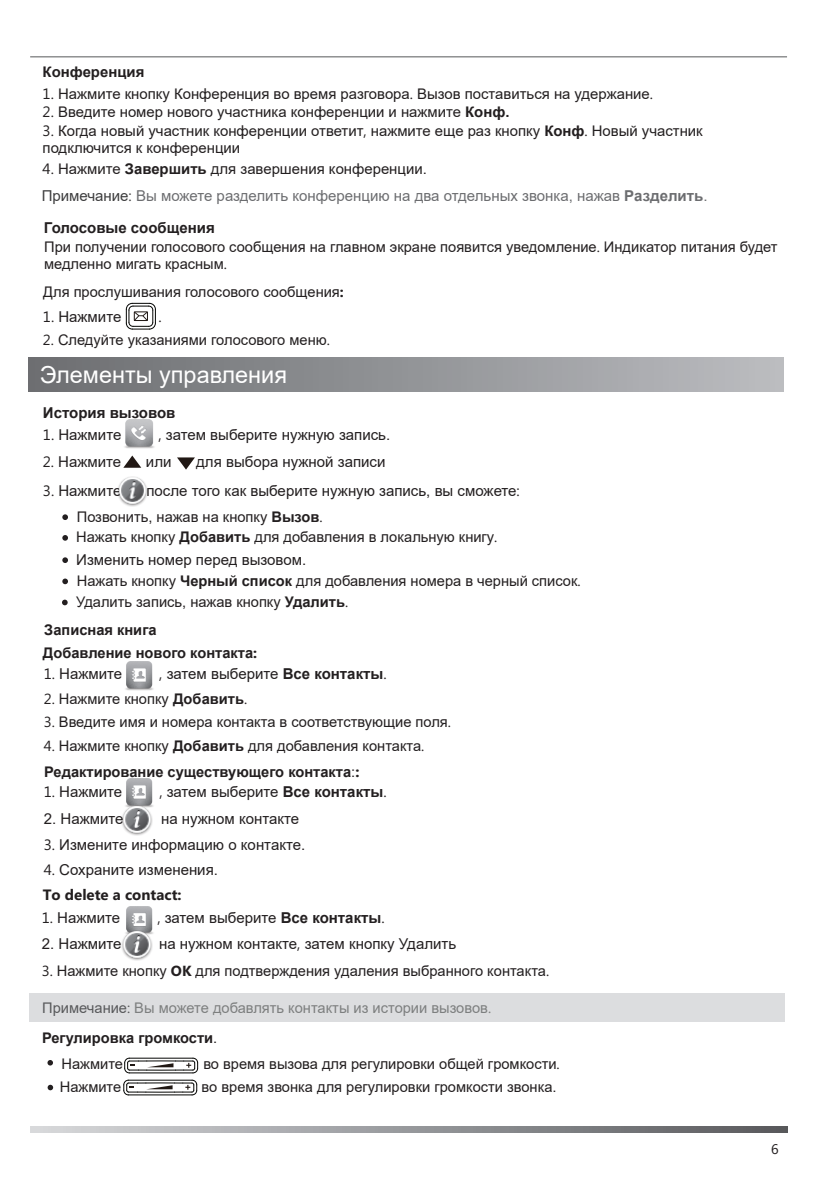
<style>
.page{position:relative;width:823px;height:1191px;background:#fff}
.page>*{position:absolute;margin:0;border:0;box-sizing:border-box;transform-origin:0 0}
.t1{font:24px "Microsoft Phags Pa";color:#fff}
.t2{font:23.4px "Arial";color:#fff}
.t3{font:15px "Arial";color:#231f20}
.t4{font:15px "Arial";color:#6c6d70}
.t5{font:700 15px "Arial";color:#231f20}
.t6{font:700 15px "Microsoft Phags Pa";color:#231f20}
.t7{font:15px "Microsoft Phags Pa";color:#231f20}
.t8{font:14.6px/17.6px "Arial";color:#231f20}
.t9{font:700 14.6px/23px "Arial";color:#231f20}
.t10{font:14.6px/30.8px "Arial";color:#7d7f7f}
.t11{font:14px "Microsoft Phags Pa";color:#231f20}
.s1{font-family:"Microsoft Phags Pa";font-size:15px}
.s2{font-family:"Microsoft Phags Pa"}
.s3{font-weight:700}
.s4{color:#3e3e3f}
.s5{font-family:"Microsoft Phags Pa";color:#3e3e3f}
.s6{font-family:"Microsoft Phags Pa";font-weight:700}
.s7{font-weight:400}
.s8{color:#58595b}
.s9{font-family:"Microsoft Phags Pa";color:#58595b}
.s10{font-weight:700;color:#231f20}
.s11{color:#231f20}
</style>
<div class="page">
<svg style="left:30px;top:1126px;width:756px;height:6px;background:#97999c"></svg>
<svg style="left:62px;top:578px;width:6px;height:6px"></svg>
<svg style="left:62px;top:535px;width:6px;height:6px"></svg>
<svg style="left:125px;top:302px;width:31px;height:28px"></svg>
<img style="left:124px;top:419px;width:30px;height:30px">
<img style="left:125px;top:661px;width:29px;height:29px">
<img style="left:126px;top:778px;width:28px;height:29px">
<img style="left:126px;top:906px;width:27px;height:28px">
<hr style="left:30px;top:56px;width:756px;height:1px;background:#57585a">
<svg style="left:62px;top:514px;width:6px;height:6px"></svg>
<svg style="left:62px;top:557px;width:6px;height:6px"></svg>
<img style="left:117px;top:477px;width:30px;height:30px">
<img style="left:122px;top:805px;width:30px;height:30px">
<img style="left:122px;top:930px;width:30px;height:30px">
<svg style="left:123px;top:455px;width:18px;height:13px"></svg>
<svg style="left:177px;top:457px;width:18px;height:12px"></svg>
<div style="left:28px;top:358px;width:755px;height:34px;background:linear-gradient(to right,#6b6d70,#bbbcc0)"></div>
<svg style="left:62px;top:599px;width:6px;height:6px"></svg>
<div style="left:29px;top:993px;width:754px;height:29px;background:#dcdddf"></div>
<svg style="left:47px;top:1060px;width:6px;height:5px"></svg>
<svg style="left:48px;top:1084px;width:5px;height:6px"></svg>
<svg style="left:124px;top:1057px;width:74px;height:16px"></svg>
<svg style="left:123px;top:1079px;width:74px;height:16px"></svg>
<p class="t9" style="left:43px;top:60px;width:103px">Конференция</p>
<p class="t8" style="left:43px;top:85px;width:611px"><span class="s1">1.</span> Нажмите кнопку Конференция во время разговора<span class="s2">.</span> Вызов поставиться на удержание<span class="s2">.</span></p>
<p class="t8" style="left:43px;top:102px;width:468px"><span class="s1">2.</span> Введите номер нового участника конференции и нажмите <span class="s3">Конф.</span></p>
<p class="t8" style="left:43px;top:121px;width:661px"><span class="s1">3.</span> Когда новый участник конференции ответит<span class="s2">,</span> нажмите еще раз кнопку <span class="s3">Конф</span><span class="s2">.</span> Новый участник подключится к конференции</p>
<p class="t8" style="left:43px;top:160px;width:385px"><span class="s1">4.</span> Нажмите <span class="s3">Завершить</span> для завершения конференции.</p>
<p class="t4" style="left:42px;top:185px;width:667px"><span class="s4">Примечание</span><span class="s5">:</span> Вы можете разделить конференцию на два отдельных звонка, нажав <span class="s3">Разделить</span>.</p>
<p class="t5" style="left:44px;top:217px;width:172px">Голосовые сообщения</p>
<p class="t8" style="left:44px;top:238px;width:734px">При получении голосового сообщения на главном экране появится уведомление<span class="s2">.</span> Индикатор питания будет медленно мигать красным<span class="s2">.</span></p>
<p class="t8" style="left:43px;top:282px;width:302px">Для прослушивания голосового сообщения<span class="s6">:</span></p>
<p class="t3" style="left:43px;top:306px;width:80px"><span class="s2">1.</span> Нажмите</p>
<p class="t7" style="left:158px;top:306px;width:5px">.</p>
<p class="t8" style="left:43px;top:331px;width:288px"><span class="s2">2.</span> Следуйте указаниями голосового меню<span class="s2">.</span></p>
<h1 class="t1" style="left:70px;top:358px;width:263px">Customizing Your Phone</h1>
<h2 class="t2" style="left:40px;top:359px;width:248px">Элементы управления</h2>
<p class="t5" style="left:43px;top:402px;width:134px">История вызовов</p>
<p class="t3" style="left:43px;top:424px;width:80px"><span class="s2">1.</span> Нажмите</p>
<p class="t3" style="left:158px;top:424px;width:233px"><span class="s2">,</span> затем выберите нужную запись.</p>
<p class="t3" style="left:43px;top:451px;width:80px"><span class="s2">2.</span> Нажмите</p>
<p class="t3" style="left:146px;top:451px;width:27px">или</p>
<p class="t3" style="left:196px;top:451px;width:191px">для выбора нужной записи</p>
<p class="t3" style="left:43px;top:480px;width:80px"><span class="s2">3.</span> Нажмите</p>
<p class="t3" style="left:146px;top:480px;width:374px">после того как выберите нужную запись, вы сможете<span class="s2">:</span></p>
<p class="t8" style="left:76px;top:506px;width:422px;line-height:20.4px">Позвонить, нажав на кнопку <span class="s3">Вызов</span><span class="s2">.<br></span>Нажать кнопку <span class="s3">Добавить</span> для добавления в локальную книгу<span class="s2">.</span></p>
<p class="t3" style="left:76px;top:549px;width:231px">Изменить номер перед вызовом.</p>
<p class="t8" style="left:77px;top:572px;width:505px">Нажать кнопку <span class="s3">Черный список</span> для добавления номера в черный список<span class="s2">.</span></p>
<p class="t8" style="left:76px;top:593px;width:273px">Удалить запись, нажав кнопку <span class="s3">Удалить</span><span class="s2">.</span></p>
<p class="t9" style="left:43px;top:618px;width:216px">Записная книга<br>Добавление нового контакта<span class="s2">:</span></p>
<p class="t3" style="left:44px;top:664px;width:80px"><span class="s2">1.</span> Нажмите</p>
<p class="t3" style="left:159px;top:664px;width:229px"><span class="s2">,</span> затем выберите <span class="s3">Все контакты</span><span class="s2">.</span></p>
<p class="t8" style="left:44px;top:690px;width:205px"><span class="s2">2.</span> Нажмите кнопку <span class="s3">Добавить</span><span class="s2">.</span></p>
<p class="t8" style="left:44px;top:713px;width:408px"><span class="s2">3.</span> Введите имя и номера контакта в соответствующие поля<span class="s2">.</span></p>
<p class="t8" style="left:44px;top:737px;width:382px"><span class="s2">4.</span> Нажмите кнопку <span class="s3">Добавить</span> для добавления контакта<span class="s2">.</span></p>
<p class="t9" style="left:44px;top:760px;width:316px">Редактирование существующего контакта<span class="s7">:</span><span class="s1">:</span></p>
<p class="t3" style="left:44px;top:782px;width:80px"><span class="s2">1.</span> Нажмите</p>
<p class="t3" style="left:159px;top:782px;width:229px"><span class="s2">,</span> затем выберите <span class="s3">Все контакты</span><span class="s2">.</span></p>
<p class="t3" style="left:44px;top:808px;width:81px">2. Нажмите</p>
<p class="t3" style="left:161px;top:808px;width:140px">на нужном контакте</p>
<p class="t3" style="left:44px;top:835px;width:263px"><span class="s2">3.</span> Измените информацию о контакте.</p>
<p class="t3" style="left:44px;top:859px;width:176px"><span class="s2">4.</span> Сохраните изменения.</p>
<p class="t6" style="left:43px;top:884px;width:140px">To delete a contact:</p>
<p class="t3" style="left:42px;top:908px;width:80px"><span class="s2">1.</span> Нажмите</p>
<p class="t3" style="left:157px;top:908px;width:229px"><span class="s2">,</span> затем выберите <span class="s3">Все контакты</span><span class="s2">.</span></p>
<p class="t8" style="left:42px;top:961px;width:508px"><span class="s2">3.</span> Нажмите кнопку <span class="s6">OK</span> для подтверждения удаления выбранного контакта<span class="s2">.</span></p>
<p class="t3" style="left:42px;top:933px;width:81px">2. Нажмите</p>
<p class="t3" style="left:159px;top:933px;width:298px">на нужном контакте<span class="s2">,</span> затем кнопку Удалить</p>
<p class="t10" style="left:42px;top:992px;width:450px"><span class="s8">Примечание</span><span class="s9">:</span> Вы можете добавлять контакты из истории вызовов<span class="s2">.<br></span><span class="s10">Регулировка громкости</span><span class="s11">.</span></p>
<p class="t8" style="left:61px;top:1055px;width:63px">Нажмите</p>
<p class="t8" style="left:203px;top:1055px;width:358px">во время вызова для регулировки общей громкости<span class="s2">.</span></p>
<p class="t8" style="left:60px;top:1078px;width:63px">Нажмите</p>
<p class="t8" style="left:201px;top:1078px;width:356px">во время звонка для регулировки громкости звонка.</p>
<p class="t11" style="left:770px;top:1139px;width:9px">6</p>
</div>
